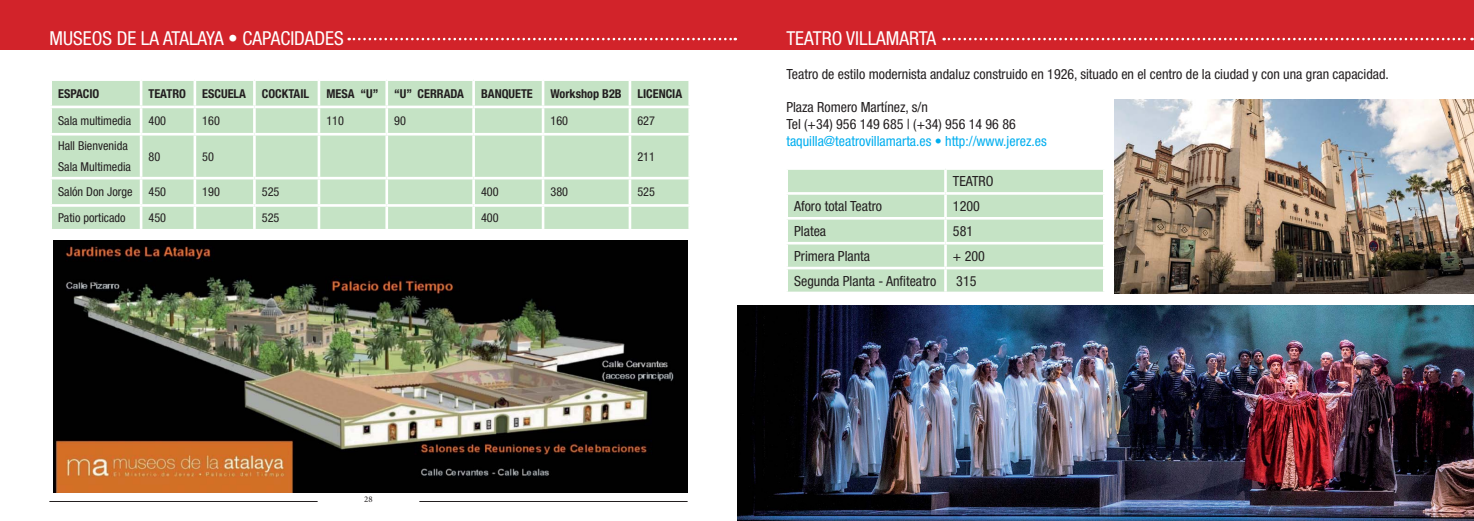
<style>
.page{position:relative;width:1474px;height:521px;background:#fff}
.page>*{position:absolute;margin:0;border:0;box-sizing:border-box;transform-origin:0 0}
.t1{font:condensed 19.25px "Helvetica Neue LT Std";color:#fff}
.t2{font:condensed 14px/16.8px "Helvetica Neue LT Std";color:#231f20}
.t3{font:condensed 14px "Helvetica Neue LT Std";color:#00aeef}
.t4{font:condensed 12.25px/20.3px "Helvetica Neue LT Std";color:#231f20}
.t5{font:700 condensed 12.25px "Helvetica Neue LT Std";color:#231f20}
.t6{font:8.75px "Minion Pro";color:#231f20}
</style>
<div class="page">
<hr style="left:49px;top:501px;width:268px;height:1px;background:#231f20">
<hr style="left:419px;top:501px;width:268px;height:1px;background:#231f20">
<div style="left:0;top:0;width:1473px;height:50px;background:#d2232a"></div>
<svg style="left:349px;top:38px;width:386px;height:2px"></svg>
<svg style="left:943px;top:38px;width:529px;height:2px"></svg>
<div style="left:52px;top:81px;width:636px;height:148px;background:#c5e3c5"></div>
<hr style="left:140px;top:81px;width:2px;height:25px;background:#fff">
<hr style="left:193px;top:81px;width:3px;height:25px;background:#fff">
<hr style="left:253px;top:81px;width:3px;height:25px;background:#fff">
<hr style="left:317px;top:81px;width:3px;height:25px;background:#fff">
<hr style="left:385px;top:81px;width:3px;height:25px;background:#fff">
<hr style="left:472px;top:81px;width:3px;height:25px;background:#fff">
<hr style="left:542px;top:81px;width:2px;height:25px;background:#fff">
<hr style="left:628px;top:81px;width:3px;height:25px;background:#fff">
<hr style="left:49px;top:106px;width:92px;height:2px;background:#fff">
<hr style="left:141px;top:106px;width:54px;height:2px;background:#fff">
<hr style="left:140px;top:108px;width:2px;height:25px;background:#fff">
<hr style="left:195px;top:106px;width:59px;height:2px;background:#fff">
<hr style="left:193px;top:108px;width:3px;height:25px;background:#fff">
<hr style="left:254px;top:106px;width:65px;height:2px;background:#fff">
<hr style="left:253px;top:108px;width:3px;height:25px;background:#fff">
<hr style="left:319px;top:106px;width:68px;height:2px;background:#fff">
<hr style="left:317px;top:108px;width:3px;height:25px;background:#fff">
<hr style="left:387px;top:106px;width:86px;height:2px;background:#fff">
<hr style="left:385px;top:108px;width:3px;height:25px;background:#fff">
<hr style="left:473px;top:106px;width:70px;height:2px;background:#fff">
<hr style="left:472px;top:108px;width:3px;height:25px;background:#fff">
<hr style="left:543px;top:106px;width:87px;height:2px;background:#fff">
<hr style="left:542px;top:108px;width:2px;height:25px;background:#fff">
<hr style="left:630px;top:106px;width:61px;height:2px;background:#fff">
<hr style="left:628px;top:108px;width:3px;height:25px;background:#fff">
<hr style="left:49px;top:133px;width:92px;height:3px;background:#fff">
<hr style="left:141px;top:133px;width:54px;height:3px;background:#fff">
<hr style="left:140px;top:136px;width:2px;height:41px;background:#fff">
<hr style="left:195px;top:133px;width:59px;height:3px;background:#fff">
<hr style="left:193px;top:136px;width:3px;height:41px;background:#fff">
<hr style="left:254px;top:133px;width:65px;height:3px;background:#fff">
<hr style="left:253px;top:136px;width:3px;height:41px;background:#fff">
<hr style="left:319px;top:133px;width:68px;height:3px;background:#fff">
<hr style="left:317px;top:136px;width:3px;height:41px;background:#fff">
<hr style="left:387px;top:133px;width:86px;height:3px;background:#fff">
<hr style="left:385px;top:136px;width:3px;height:41px;background:#fff">
<hr style="left:473px;top:133px;width:70px;height:3px;background:#fff">
<hr style="left:472px;top:136px;width:3px;height:41px;background:#fff">
<hr style="left:543px;top:133px;width:87px;height:3px;background:#fff">
<hr style="left:542px;top:136px;width:2px;height:41px;background:#fff">
<hr style="left:630px;top:133px;width:61px;height:3px;background:#fff">
<hr style="left:628px;top:136px;width:3px;height:41px;background:#fff">
<hr style="left:49px;top:177px;width:92px;height:2px;background:#fff">
<hr style="left:141px;top:177px;width:54px;height:2px;background:#fff">
<hr style="left:140px;top:179px;width:2px;height:25px;background:#fff">
<hr style="left:195px;top:177px;width:59px;height:2px;background:#fff">
<hr style="left:193px;top:179px;width:3px;height:25px;background:#fff">
<hr style="left:254px;top:177px;width:65px;height:2px;background:#fff">
<hr style="left:253px;top:179px;width:3px;height:25px;background:#fff">
<hr style="left:319px;top:177px;width:68px;height:2px;background:#fff">
<hr style="left:317px;top:179px;width:3px;height:25px;background:#fff">
<hr style="left:387px;top:177px;width:86px;height:2px;background:#fff">
<hr style="left:385px;top:179px;width:3px;height:25px;background:#fff">
<hr style="left:473px;top:177px;width:70px;height:2px;background:#fff">
<hr style="left:472px;top:179px;width:3px;height:25px;background:#fff">
<hr style="left:543px;top:177px;width:87px;height:2px;background:#fff">
<hr style="left:542px;top:179px;width:2px;height:25px;background:#fff">
<hr style="left:630px;top:177px;width:61px;height:2px;background:#fff">
<hr style="left:628px;top:179px;width:3px;height:25px;background:#fff">
<hr style="left:49px;top:204px;width:92px;height:3px;background:#fff">
<hr style="left:141px;top:204px;width:54px;height:3px;background:#fff">
<hr style="left:140px;top:207px;width:2px;height:22px;background:#fff">
<hr style="left:195px;top:204px;width:59px;height:3px;background:#fff">
<hr style="left:193px;top:207px;width:3px;height:22px;background:#fff">
<hr style="left:254px;top:204px;width:65px;height:3px;background:#fff">
<hr style="left:253px;top:207px;width:3px;height:22px;background:#fff">
<hr style="left:319px;top:204px;width:68px;height:3px;background:#fff">
<hr style="left:317px;top:207px;width:3px;height:22px;background:#fff">
<hr style="left:387px;top:204px;width:86px;height:3px;background:#fff">
<hr style="left:385px;top:207px;width:3px;height:22px;background:#fff">
<hr style="left:473px;top:204px;width:70px;height:3px;background:#fff">
<hr style="left:472px;top:207px;width:3px;height:22px;background:#fff">
<hr style="left:543px;top:204px;width:87px;height:3px;background:#fff">
<hr style="left:542px;top:207px;width:2px;height:22px;background:#fff">
<hr style="left:630px;top:204px;width:61px;height:3px;background:#fff">
<hr style="left:628px;top:207px;width:3px;height:22px;background:#fff">
<img style="left:53px;top:241px;width:634px;height:252px">
<img style="left:1114px;top:99px;width:359px;height:194px">
<div style="left:788px;top:170px;width:315px;height:122px;background:#c5e3c5"></div>
<hr style="left:944px;top:170px;width:2px;height:22px;background:#fff">
<hr style="left:1102px;top:170px;width:3px;height:22px;background:#fff">
<hr style="left:785px;top:192px;width:160px;height:3px;background:#fff">
<hr style="left:945px;top:192px;width:160px;height:3px;background:#fff">
<hr style="left:944px;top:195px;width:2px;height:22px;background:#fff">
<hr style="left:785px;top:217px;width:160px;height:3px;background:#fff">
<hr style="left:945px;top:217px;width:160px;height:3px;background:#fff">
<hr style="left:944px;top:220px;width:2px;height:22px;background:#fff">
<hr style="left:785px;top:242px;width:160px;height:2px;background:#fff">
<hr style="left:945px;top:242px;width:160px;height:2px;background:#fff">
<hr style="left:944px;top:244px;width:2px;height:23px;background:#fff">
<hr style="left:785px;top:267px;width:160px;height:2px;background:#fff">
<hr style="left:945px;top:267px;width:160px;height:2px;background:#fff">
<hr style="left:944px;top:269px;width:2px;height:23px;background:#fff">
<img style="left:737px;top:306px;width:736px;height:215px">
<h1 class="t1" style="left:50px;top:32px;width:296px">MUSEOS DE LA ATALAYA • CAPACIDADES</h1>
<h1 class="t1" style="left:786px;top:32px;width:151px">TEATRO VILLAMARTA</h1>
<p class="t2" style="left:786px;top:67px;width:604px">Teatro de estilo modernista andaluz construido en 1926, situado en el centro de la ciudad y con una gran capacidad.</p>
<p class="t2" style="left:786px;top:101px;width:231px">Plaza Romero Martínez, s/n<br>Tel (+34) 956 149 685 | (+34) 956 14 96 86</p>
<p class="t3" style="left:786px;top:136px;width:262px">taquilla@teatrovillamarta.es • http://www.jerez.es</p>
<p class="t5" style="left:58px;top:89px;width:43px">ESPACIO</p>
<p class="t5" style="left:148px;top:89px;width:39px">TEATRO</p>
<p class="t5" style="left:202px;top:89px;width:45px">ESCUELA</p>
<p class="t5" style="left:262px;top:89px;width:49px">COCKTAIL</p>
<p class="t5" style="left:326px;top:89px;width:53px">MESA “U”</p>
<p class="t5" style="left:394px;top:89px;width:71px">“U” CERRADA</p>
<p class="t5" style="left:481px;top:89px;width:53px">BANQUETE</p>
<p class="t5" style="left:550px;top:89px;width:73px">Workshop B2B</p>
<p class="t5" style="left:637px;top:89px;width:46px">LICENCIA</p>
<p class="t4" style="left:58px;top:112px;width:75px">Sala multimedia</p>
<p class="t4" style="left:148px;top:112px;width:19px">400</p>
<p class="t4" style="left:202px;top:112px;width:19px">160</p>
<p class="t4" style="left:326px;top:112px;width:19px">110</p>
<p class="t4" style="left:394px;top:112px;width:13px">90</p>
<p class="t4" style="left:550px;top:112px;width:19px">160</p>
<p class="t4" style="left:637px;top:112px;width:19px">627</p>
<p class="t4" style="left:58px;top:137px;width:74px">Hall Bienvenida<br>Sala Multimedia</p>
<p class="t4" style="left:148px;top:148px;width:13px">80</p>
<p class="t4" style="left:202px;top:148px;width:13px">50</p>
<p class="t4" style="left:637px;top:148px;width:19px">211</p>
<p class="t4" style="left:58px;top:183px;width:76px">Salón Don Jorge</p>
<p class="t4" style="left:148px;top:183px;width:19px">450</p>
<p class="t4" style="left:202px;top:183px;width:19px">190</p>
<p class="t4" style="left:262px;top:183px;width:19px">525</p>
<p class="t4" style="left:481px;top:183px;width:19px">400</p>
<p class="t4" style="left:550px;top:183px;width:19px">380</p>
<p class="t4" style="left:637px;top:183px;width:19px">525</p>
<p class="t4" style="left:58px;top:209px;width:69px">Patio porticado</p>
<p class="t4" style="left:148px;top:209px;width:19px">450</p>
<p class="t4" style="left:262px;top:209px;width:19px">525</p>
<p class="t4" style="left:481px;top:209px;width:19px">400</p>
<p class="t2" style="left:953px;top:174px;width:42px">TEATRO</p>
<p class="t2" style="left:794px;top:199px;width:89px">Aforo total Teatro</p>
<p class="t2" style="left:953px;top:199px;width:28px">1200</p>
<p class="t2" style="left:794px;top:224px;width:34px">Platea</p>
<p class="t2" style="left:953px;top:224px;width:22px">581</p>
<p class="t2" style="left:794px;top:249px;width:77px">Primera Planta</p>
<p class="t2" style="left:953px;top:249px;width:33px">+ 200</p>
<p class="t2" style="left:794px;top:274px;width:144px">Segunda Planta - Anfiteatro</p>
<p class="t2" style="left:956px;top:274px;width:22px">315</p>
<p class="t6" style="left:364px;top:496px;width:10px">28</p>
</div>
